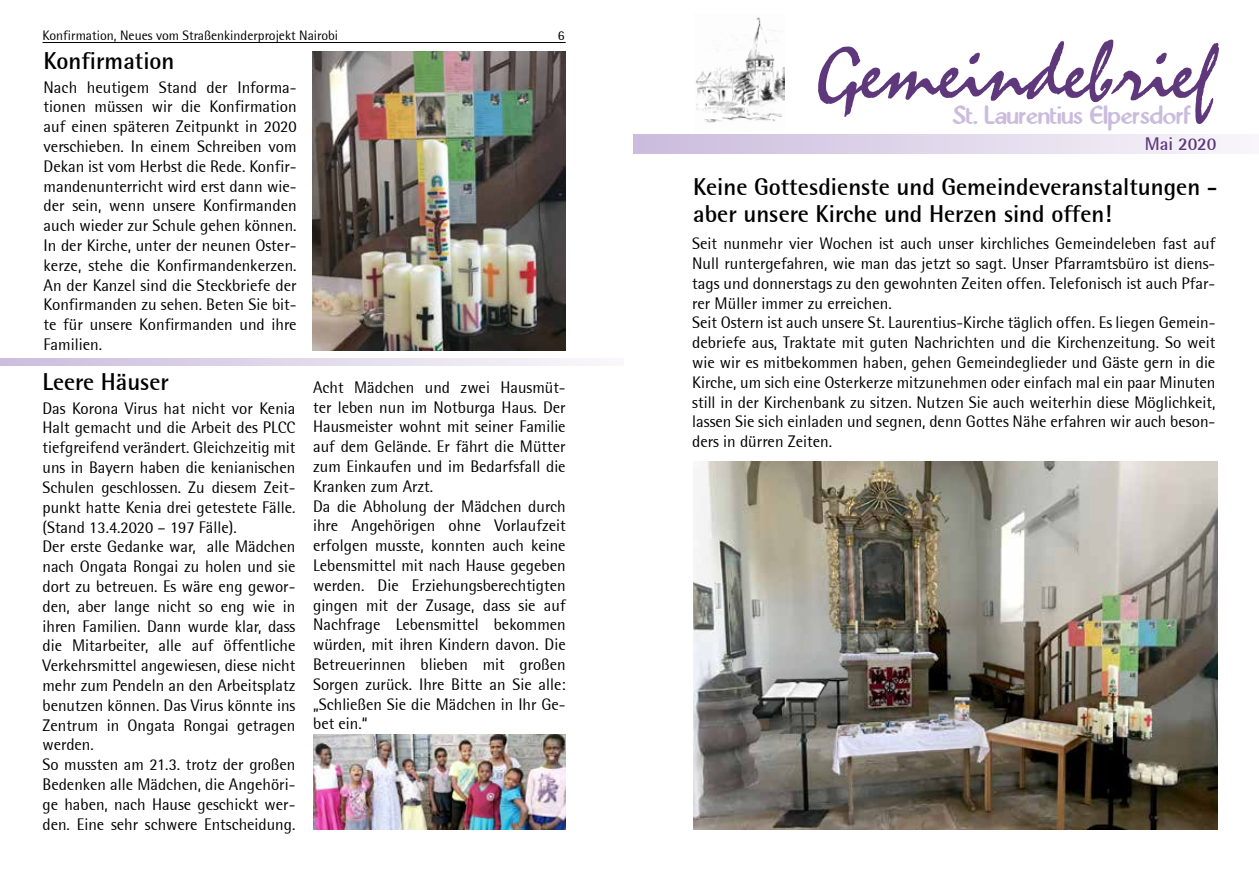
<style>
.page{position:relative;width:1259px;height:893px;background:#fff}
.page>*{position:absolute;margin:0;border:0;box-sizing:border-box;transform-origin:0 0}
.t1{font:82.5px "Staccato 222 BT";color:#5f377b}
.t2{font:500 28.5px "Abbey";color:#cbbcdd}
.t3{font:700 24px/27px "Rotis Semi Sans";color:#000}
.t4{font:700 18px "Rotis Semi Sans";color:#5f377b}
.t5{font:16.5px/19.8px "Rotis Semi Sans";color:#000}
.t6{font:13.5px "Rotis Semi Sans";color:#000}
</style>
<div class="page">
<hr style="left:43px;top:42px;width:523px;height:1px;background:#000">
<div style="left:634px;top:134px;width:625px;height:19px;background:linear-gradient(to right,#cabbdc,#f8f6fa)"></div>
<img style="left:695px;top:17px;width:89px;height:106px">
<img style="left:693px;top:461px;width:524px;height:368px">
<img style="left:313px;top:51px;width:253px;height:300px">
<svg style="left:0;top:358px;width:591px;height:8px;background:#e1d8eb"></svg>
<img style="left:313px;top:735px;width:253px;height:94px">
<p class="t6" style="left:43px;top:28px;width:297px">Konfirmation, Neues vom Straßenkinderprojekt Nairobi</p>
<p class="t6" style="left:558px;top:28px;width:8px">6</p>
<h3 class="t3" style="left:44px;top:47px;width:132px">Konfirmation</h3>
<p class="t5" style="left:44px;top:77px;width:255px;text-align:justify">Nach heutigem Stand der Informa&shy;tionen müssen wir die Konfirmation auf einen späteren Zeitpunkt in 2020 verschieben. In einem Schreiben vom Dekan ist vom Herbst die Rede. Konfir&shy;mandenunterricht wird erst dann wie&shy;der sein, wenn unsere Konfirmanden auch wieder zur Schule gehen können.<br>In der Kirche, unter der neunen Oster&shy;kerze, stehe die Konfirmandenkerzen.<br>An der Kanzel sind die Steckbriefe der Konfirmanden zu sehen. Beten Sie bit&shy;te für unsere Konfirmanden und ihre Familien.</p>
<h3 class="t3" style="left:43px;top:368px;width:128px">Leere Häuser</h3>
<p class="t5" style="left:43px;top:398px;width:254px">Das Korona Virus hat nicht vor Kenia Halt gemacht und die Arbeit des PLCC tiefgreifend verändert. Gleichzeitig mit uns in Bayern haben die kenianischen Schulen geschlossen. Zu diesem Zeit&shy;punkt hatte Kenia drei getestete Fälle. (Stand 13.4.2020 – 197 Fälle).<br>Der erste Gedanke war, alle Mädchen nach Ongata Rongai zu holen und sie dort zu betreuen. Es wäre eng gewor&shy;den, aber lange nicht so eng wie in ihren Familien. Dann wurde klar, dass die Mitarbeiter, alle auf öffentliche Verkehrsmittel angewiesen, diese nicht mehr zum Pendeln an den Arbeitsplatz benutzen können. Das Virus könnte ins Zentrum in Ongata Rongai getragen werden.<br>So mussten am 21.3. trotz der großen Bedenken alle Mädchen, die Angehöri&shy;ge haben, nach Hause geschickt wer&shy;den. Eine sehr schwere Entscheidung.</p>
<p class="t5" style="left:313px;top:377px;width:254px">Acht Mädchen und zwei Hausmüt&shy;ter leben nun im Notburga Haus. Der Hausmeister wohnt mit seiner Familie auf dem Gelände. Er fährt die Mütter zum Einkaufen und im Bedarfsfall die Kranken zum Arzt.<br>Da die Abholung der Mädchen durch ihre Angehörigen ohne Vorlaufzeit erfolgen musste, konnten auch keine Lebensmittel mit nach Hause gegeben werden. Die Erziehungsberechtigten gingen mit der Zusage, dass sie auf Nachfrage Lebensmittel bekommen würden, mit ihren Kindern davon. Die Betreuerinnen blieben mit großen Sorgen zurück. Ihre Bitte an Sie alle: „Schließen Sie die Mädchen in Ihr Ge&shy;bet ein.“</p>
<h1 class="t1" style="left:816px;top:27px;width:402px">Gemeindebrief</h1>
<h2 class="t2" style="left:952px;top:104px;width:240px">St. Laurentius Elpersdorf</h2>
<p class="t4" style="left:1144px;top:133px;width:73px">Mai 2020</p>
<h3 class="t3" style="left:693px;top:173px;width:526px">Keine Gottesdienste und Gemeindeveranstaltungen - aber unsere Kirche und Herzen sind offen!</h3>
<p class="t5" style="left:692px;top:234px;width:525px">Seit nunmehr vier Wochen ist auch unser kirchliches Gemeindeleben fast auf Null runtergefahren, wie man das jetzt so sagt. Unser Pfarramtsbüro ist diens&shy;tags und donnerstags zu den gewohnten Zeiten offen. Telefonisch ist auch Pfar&shy;rer Müller immer zu erreichen.<br>Seit Ostern ist auch unsere St. Laurentius-Kirche täglich offen. Es liegen Gemein&shy;debriefe aus, Traktate mit guten Nachrichten und die Kirchenzeitung. So weit wie wir es mitbekommen haben, gehen Gemeindeglieder und Gäste gern in die Kirche, um sich eine Osterkerze mitzunehmen oder einfach mal ein paar Minuten still in der Kirchenbank zu sitzen. Nutzen Sie auch weiterhin diese Möglichkeit, lassen Sie sich einladen und segnen, denn Gottes Nähe erfahren wir auch beson&shy;ders in dürren Zeiten.</p>
</div>
